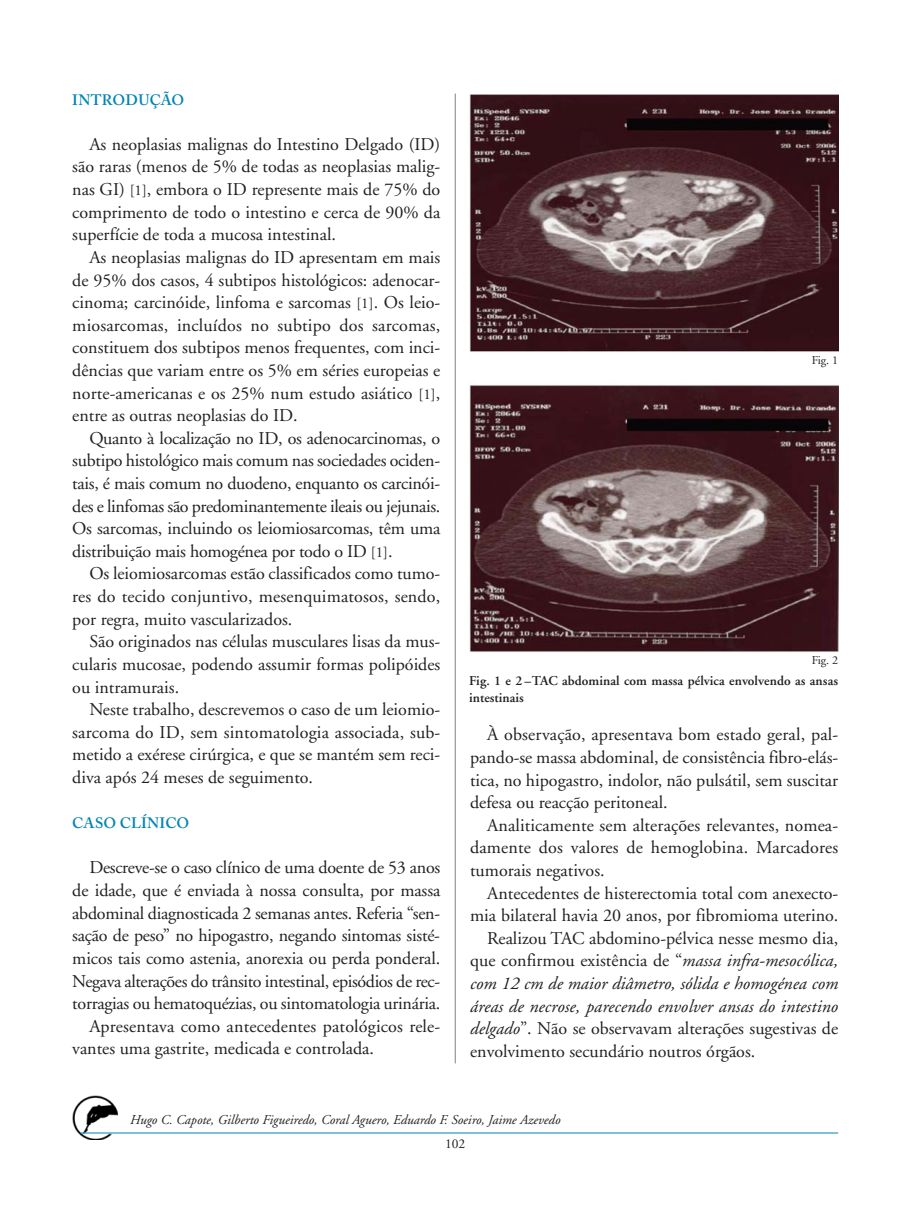
<style>
.page{position:relative;width:902px;height:1208px;background:#fff}
.page>*{position:absolute;margin:0;border:0;box-sizing:border-box;transform-origin:0 0}
.t1{font:18px "Adobe Garamond";color:#231f20}
.t2{font:18px "Adobe Garamond";letter-spacing:-.02em;color:#231f20}
.t3{font:italic 18px "Adobe Garamond";color:#231f20}
.t4{font:600 15px "Adobe Caslon Pro";letter-spacing:.015em;color:#0084b5}
.t5{font:italic 13.5px/24.3px "Adobe Garamond";color:#231f20}
.t6{font:600 13.5px/16.5px "Adobe Garamond";letter-spacing:.005em;color:#231f20}
.t7{font:12px "Adobe Garamond";letter-spacing:-.015em;color:#231f20}
.s1{font-size:15px}
.s2{font-style:italic}
.s3{font-family:"Adobe Garamond Pro";font-style:normal}
</style>
<div class="page">
<img style="left:72px;top:1095px;width:46px;height:45px">
<hr style="left:81px;top:1132px;width:757px;height:1px;background:#0084b5">
<hr style="left:455px;top:94px;width:1px;height:969px;background:#808285">
<img style="left:469px;top:94px;width:369px;height:558px">
<div style="left:472px;top:355px;width:366px;height:18px;background:#fff"></div>
<p class="t4" style="left:72px;top:91px;width:113px">INTRODUÇÃO</p>
<p class="t1" style="left:89px;top:137px;width:352px">As neoplasias malignas do Intestino Delgado (ID)</p>
<p class="t1" style="left:72px;top:159px;width:369px">são raras (menos de 5% de todas as neoplasias malig-</p>
<p class="t1" style="left:72px;top:182px;width:369px">nas GI) <span class="s1">[1]</span>, embora o ID represente mais de 75% do</p>
<p class="t1" style="left:72px;top:205px;width:369px">comprimento de todo o intestino e cerca de 90% da</p>
<p class="t1" style="left:72px;top:227px;width:265px">superfície de toda a mucosa intestinal.</p>
<p class="t1" style="left:89px;top:250px;width:352px">As neoplasias malignas do ID apresentam em mais</p>
<p class="t1" style="left:72px;top:272px;width:369px">de 95% dos casos, 4 subtipos histológicos: adenocar-</p>
<p class="t1" style="left:72px;top:295px;width:369px">cinoma; carcinóide, linfoma e sarcomas <span class="s1">[1]</span>. Os leio-</p>
<p class="t1" style="left:72px;top:318px;width:369px">miosarcomas, incluídos no subtipo dos sarcomas,</p>
<p class="t1" style="left:72px;top:340px;width:369px">constituem dos subtipos menos frequentes, com inci-</p>
<p class="t1" style="left:72px;top:363px;width:369px">dências que variam entre os 5% em séries europeias e</p>
<p class="t1" style="left:72px;top:385px;width:369px">norte-americanas e os 25% num estudo asiático <span class="s1">[1]</span>,</p>
<p class="t1" style="left:72px;top:408px;width:227px">entre as outras neoplasias do ID.</p>
<p class="t1" style="left:89px;top:431px;width:352px">Quanto à localização no ID, os adenocarcinomas, o</p>
<p class="t1" style="left:72px;top:453px;width:369px">subtipo histológico mais comum nas sociedades ociden-</p>
<p class="t1" style="left:72px;top:476px;width:369px">tais, é mais comum no duodeno, enquanto os carcinói-</p>
<p class="t2" style="left:72px;top:498px;width:369px">des e linfomas são predominantemente ileais ou jejunais.</p>
<p class="t1" style="left:72px;top:521px;width:369px">Os sarcomas, incluindo os leiomiosarcomas, têm uma</p>
<p class="t1" style="left:72px;top:544px;width:321px">distribuição mais homogénea por todo o ID <span class="s1">[1]</span>.</p>
<p class="t1" style="left:89px;top:566px;width:352px">Os leiomiosarcomas estão classificados como tumo-</p>
<p class="t1" style="left:72px;top:589px;width:369px">res do tecido conjuntivo, mesenquimatosos, sendo,</p>
<p class="t1" style="left:72px;top:612px;width:221px">por regra, muito vascularizados.</p>
<p class="t1" style="left:89px;top:634px;width:352px">São originados nas células musculares lisas da mus-</p>
<p class="t1" style="left:72px;top:657px;width:369px">cularis mucosae, podendo assumir formas polipóides</p>
<p class="t1" style="left:72px;top:679px;width:108px">ou intramurais.</p>
<p class="t1" style="left:89px;top:702px;width:352px">Neste trabalho, descrevemos o caso de um leiomio-</p>
<p class="t1" style="left:72px;top:725px;width:369px">sarcoma do ID, sem sintomatologia associada, sub-</p>
<p class="t1" style="left:72px;top:747px;width:369px">metido a exérese cirúrgica, e que se mantém sem reci-</p>
<p class="t1" style="left:72px;top:770px;width:242px">diva após 24 meses de seguimento.</p>
<p class="t4" style="left:72px;top:814px;width:119px">CASO CLÍNICO</p>
<p class="t1" style="left:89px;top:860px;width:352px">Descreve-se o caso clínico de uma doente de 53 anos</p>
<p class="t1" style="left:72px;top:883px;width:369px">de idade, que é enviada à nossa consulta, por massa</p>
<p class="t1" style="left:72px;top:905px;width:369px">abdominal diagnosticada 2 semanas antes. Referia “sen-</p>
<p class="t1" style="left:72px;top:928px;width:369px">sação de peso” no hipogastro, negando sintomas sisté-</p>
<p class="t1" style="left:72px;top:951px;width:369px">micos tais como astenia, anorexia ou perda ponderal.</p>
<p class="t2" style="left:72px;top:973px;width:369px">Negava alterações do trânsito intestinal, episódios de rec-</p>
<p class="t1" style="left:72px;top:996px;width:369px">torragias ou hematoquézias, ou sintomatologia urinária.</p>
<p class="t1" style="left:89px;top:1018px;width:352px">Apresentava como antecedentes patológicos rele-</p>
<p class="t1" style="left:72px;top:1041px;width:303px">vantes uma gastrite, medicada e controlada.</p>
<p class="t7" style="left:811px;top:355px;width:28px">Fig. 1</p>
<p class="t7" style="left:811px;top:655px;width:28px">Fig. 2</p>
<p class="t6" style="left:469px;top:674px;width:370px">Fig. 1 e 2 –TAC abdominal com massa pélvica envolvendo as ansas intestinais</p>
<p class="t1" style="left:487px;top:727px;width:352px">À observação, apresentava bom estado geral, pal-</p>
<p class="t1" style="left:470px;top:750px;width:369px">pando-se massa abdominal, de consistência fibro-elás-</p>
<p class="t1" style="left:470px;top:772px;width:369px">tica, no hipogastro, indolor, não pulsátil, sem suscitar</p>
<p class="t1" style="left:470px;top:795px;width:199px">defesa ou reacção peritoneal.</p>
<p class="t1" style="left:487px;top:817px;width:352px">Analiticamente sem alterações relevantes, nomea-</p>
<p class="t1" style="left:470px;top:840px;width:369px">damente dos valores de hemoglobina. Marcadores</p>
<p class="t1" style="left:470px;top:863px;width:136px">tumorais negativos.</p>
<p class="t1" style="left:487px;top:885px;width:352px">Antecedentes de histerectomia total com anexecto-</p>
<p class="t1" style="left:470px;top:908px;width:369px">mia bilateral havia 20 anos, por fibromioma uterino.</p>
<p class="t1" style="left:487px;top:931px;width:352px">Realizou TAC abdomino-pélvica nesse mesmo dia,</p>
<p class="t1" style="left:470px;top:953px;width:369px">que confirmou existência de “<span class="s2">massa infra-mesocólica,</span></p>
<p class="t3" style="left:470px;top:976px;width:369px">com 12 cm de maior diâmetro, sólida e homogénea com</p>
<p class="t3" style="left:470px;top:998px;width:369px">áreas de necrose, parecendo envolver ansas do intestino</p>
<p class="t1" style="left:470px;top:1021px;width:369px"><span class="s2">delgado</span>”. Não se observavam alterações sugestivas de</p>
<p class="t1" style="left:470px;top:1044px;width:286px">envolvimento secundário noutros órgãos.</p>
<p class="t5" style="left:445px;top:1109px;width:117px;text-indent:-315px">Hugo C. Capote, Gilberto Figueiredo, Coral Aguero, Eduardo F. Soeiro, Jaime Azevedo<br><span class="s3">102</span></p>
</div>
